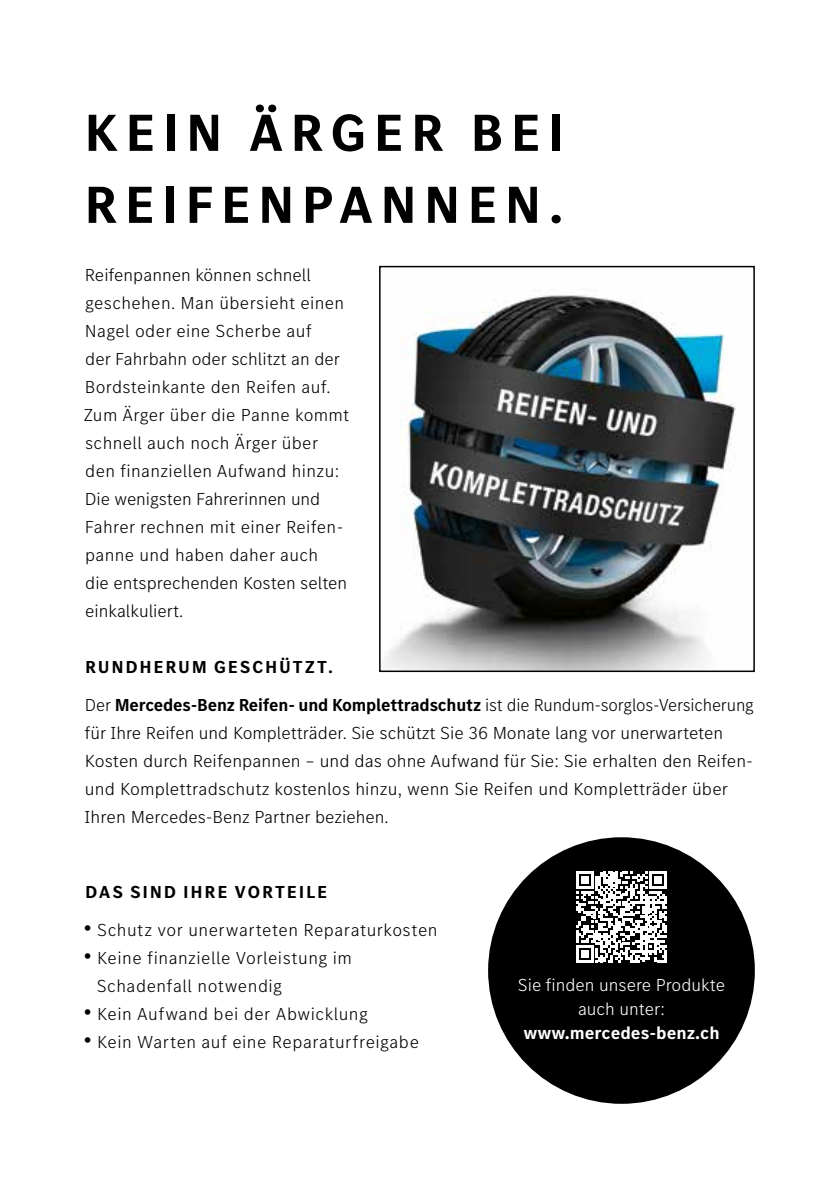
<style>
.page{position:relative;width:840px;height:1191px;background:#fff}
.page>*{position:absolute;margin:0;border:0;box-sizing:border-box;transform-origin:0 0}
.t1{font:700 54px/72px "MB Corpo S Title";letter-spacing:.16em;color:#000}
.t2{font:300 18px/28px "MB Corpo S Text";letter-spacing:.01em;color:#000}
.t3{font:700 18px "MB Corpo S Title";letter-spacing:.13em;color:#000}
.t4{font:300 18px/24px "MB Corpo S Text";color:#fff;text-align:center}
.t5{font:700 18px "MB Corpo S Text";color:#fff}
.s1{font-weight:700}
</style>
<div class="page">
<div style="left:488px;top:837px;width:266px;height:266px;background:#000;border-radius:50%"></div>
<img style="left:384px;top:295px;width:352px;height:374px">
<div style="left:379px;top:266px;width:375px;height:406px;border:2px solid #000"></div>
<svg style="left:576px;top:871px;width:90px;height:91px"></svg>
<h1 class="t1" style="left:85px;top:94px;width:479px">KEIN ÄRGER BEI<br>REIFENPANNEN.</h1>
<p class="t2" style="left:84px;top:260px;width:267px">Reifenpannen können schnell geschehen. Man übersieht einen<br>Nagel oder eine Scherbe auf<br>der Fahrbahn oder schlitzt an der<br>Bordsteinkante den Reifen auf.<br>Zum Ärger über die Panne kommt schnell auch noch Ärger über den finanziellen Aufwand hinzu:<br>Die wenigsten Fahrerinnen und<br>Fahrer rechnen mit einer Reifen&shy;panne und haben daher auch<br>die entsprechenden Kosten selten einkalkuliert.</p>
<p class="t3" style="left:85px;top:655px;width:249px">RUNDHERUM GESCHÜTZT.</p>
<p class="t2" style="left:84px;top:689px;width:670px">Der <span class="s1">Mercedes-Benz Reifen- und Komplettradschutz</span> ist die Rundum-sorglos-Versicherung für Ihre Reifen und Kompletträder. Sie schützt Sie 36 Monate lang vor unerwarteten Kosten durch Reifenpannen – und das ohne Aufwand für Sie: Sie erhalten den Reifen&shy;und Komplettradschutz kostenlos hinzu, wenn Sie Reifen und Kompletträder über Ihren Mercedes-Benz Partner beziehen.</p>
<p class="t3" style="left:85px;top:880px;width:243px">DAS SIND IHRE VORTEILE</p>
<p class="t2" style="left:83px;top:914px;width:355px">• Schutz vor unerwarteten Reparaturkosten</p>
<p class="t2" style="left:97px;top:942px;width:256px;text-indent:-13px">• Keine finanzielle Vorleistung im<br>Schadenfall notwendig</p>
<p class="t2" style="left:83px;top:998px;width:286px">• Kein Aufwand bei der Abwicklung</p>
<p class="t2" style="left:83px;top:1026px;width:337px">• Kein Warten auf eine Reparaturfreigabe</p>
<p class="t4" style="left:517px;top:972px;width:209px">Sie finden unsere Produkte auch unter:</p>
<p class="t5" style="left:523px;top:1020px;width:198px">www.mercedes-benz.ch</p>
</div>
